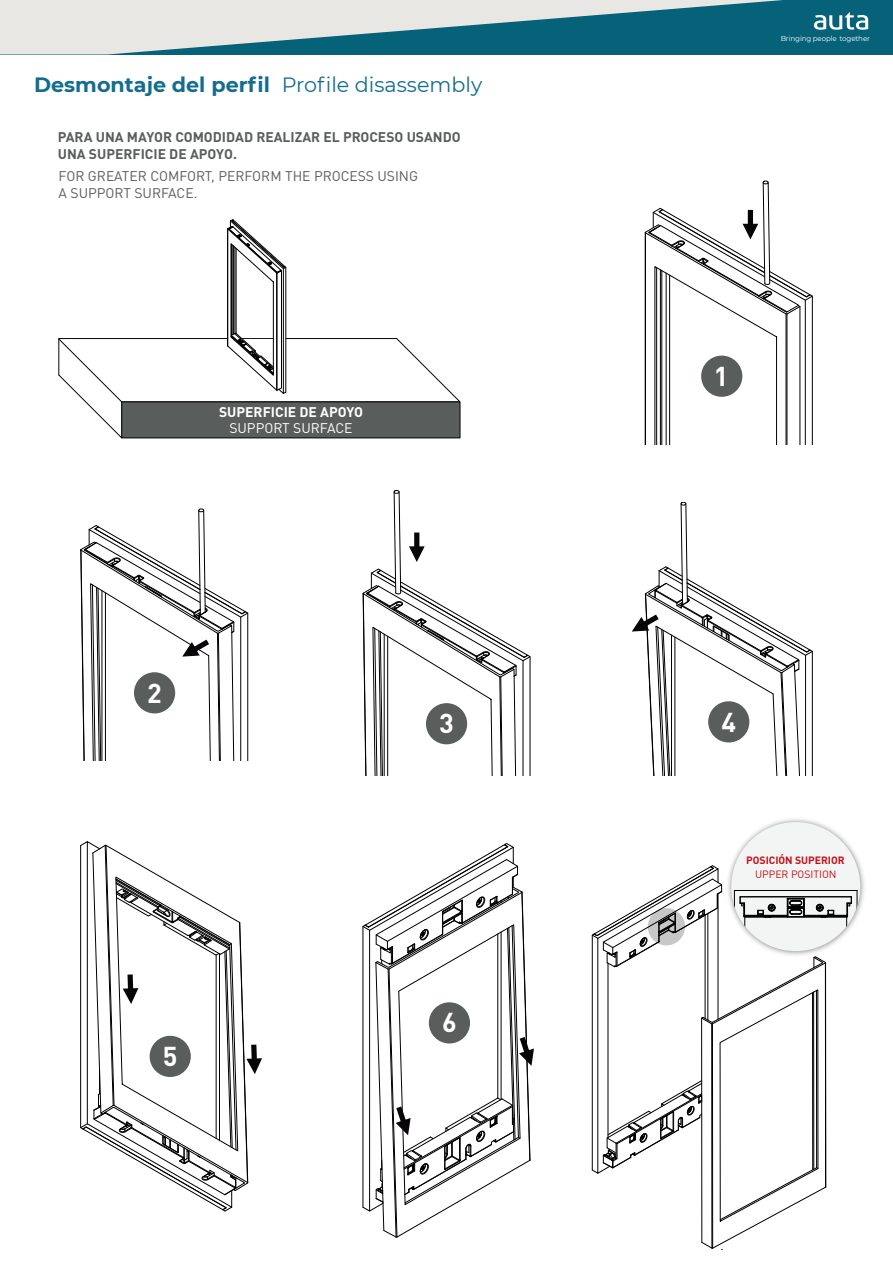
<style>
.page{position:relative;width:893px;height:1263px;background:#fff}
.page>*{position:absolute;margin:0;border:0;box-sizing:border-box;transform-origin:0 0}
.t1{font:700 27px "DIN Pro";color:#fff}
.t2{font:700 20.7px "Montserrat";color:#146d8e}
.t3{font:700 13.8px/17.2px "DIN Pro";color:#595d5c}
.t4{font:13.8px/17.2px "DIN Pro";color:#595d5c}
.t5{font:700 13.8px "DIN Pro";color:#fff}
.t6{font:13.8px "DIN Pro";color:#fff}
.t7{font:700 10.5px "DIN Pro";letter-spacing:-.005em;color:#c4121a}
.t8{font:10.5px "DIN Pro";letter-spacing:-.005em;color:#c4121a}
.t9{font:7.2px "Montserrat";letter-spacing:-.015em;color:#fff}
.s1{font-weight:400}
</style>
<div class="page">
<svg style="left:0;top:0;width:893px;height:54px;background:#78a5af"></svg>
<svg style="left:645px;top:180px;width:168px;height:264px"></svg>
<div style="left:748px;top:210px;width:5px;height:17px;background:#070507"></div>
<svg style="left:80px;top:842px;width:182px;height:370px"></svg>
<div style="left:150px;top:1036px;width:41px;height:41px;background:#595d5c;border-radius:50%"></div>
<svg style="left:362px;top:843px;width:172px;height:395px"></svg>
<svg style="left:80px;top:508px;width:168px;height:253px"></svg>
<svg style="left:363px;top:490px;width:168px;height:285px"></svg>
<div style="left:426px;top:703px;width:41px;height:41px;background:#595d5c;border-radius:50%"></div>
<svg style="left:632px;top:502px;width:181px;height:273px"></svg>
<div style="left:122px;top:402px;width:338px;height:36px;background:#595d5c"></div>
<div style="left:121px;top:401px;width:339px;height:37px;border:1px solid #070507"></div>
<hr style="left:59px;top:338px;width:169px;height:1px;background:#070507">
<svg style="left:58px;top:339px;width:65px;height:100px"></svg>
<hr style="left:58px;top:338px;width:1px;height:37px;background:#070507">
<svg style="left:227px;top:219px;width:234px;height:184px"></svg>
<img style="left:732px;top:819px;width:132px;height:98px">
<div style="left:731px;top:822px;width:129px;height:129px;background:#f3f4f4;border-radius:50%"></div>
<svg style="left:592px;top:865px;width:265px;height:385px"></svg>
<h2 class="t2" style="left:34px;top:72px;width:450px">Desmontaje del perfil <span class="s1">Profile disassembly</span></h2>
<p class="t3" style="left:58px;top:130px;width:404px">PARA UNA MAYOR COMODIDAD REALIZAR EL PROCESO USANDO<br>UNA SUPERFICIE DE APOYO.</p>
<p class="t4" style="left:59px;top:169px;width:361px">FOR GREATER COMFORT, PERFORM THE PROCESS USING<br>A SUPPORT SURFACE.</p>
<p class="t5" style="left:219px;top:407px;width:146px">SUPERFICIE DE APOYO</p>
<p class="t6" style="left:229px;top:423px;width:125px">SUPPORT SURFACE</p>
<p class="t9" style="left:781px;top:34px;width:91px">Bringing people together</p>
<h1 class="t1" style="left:714px;top:367px;width:16px">1</h1>
<h1 class="t1" style="left:147px;top:683px;width:16px">2</h1>
<h1 class="t1" style="left:163px;top:1047px;width:16px">5</h1>
<h1 class="t1" style="left:439px;top:714px;width:16px">3</h1>
<h1 class="t1" style="left:721px;top:712px;width:16px">4</h1>
<p class="t7" style="left:746px;top:857px;width:100px">POSICIÓN SUPERIOR</p>
<p class="t8" style="left:755px;top:871px;width:83px">UPPER POSITION</p>
<h1 class="t1" style="left:442px;top:1013px;width:16px">6</h1>
</div>
